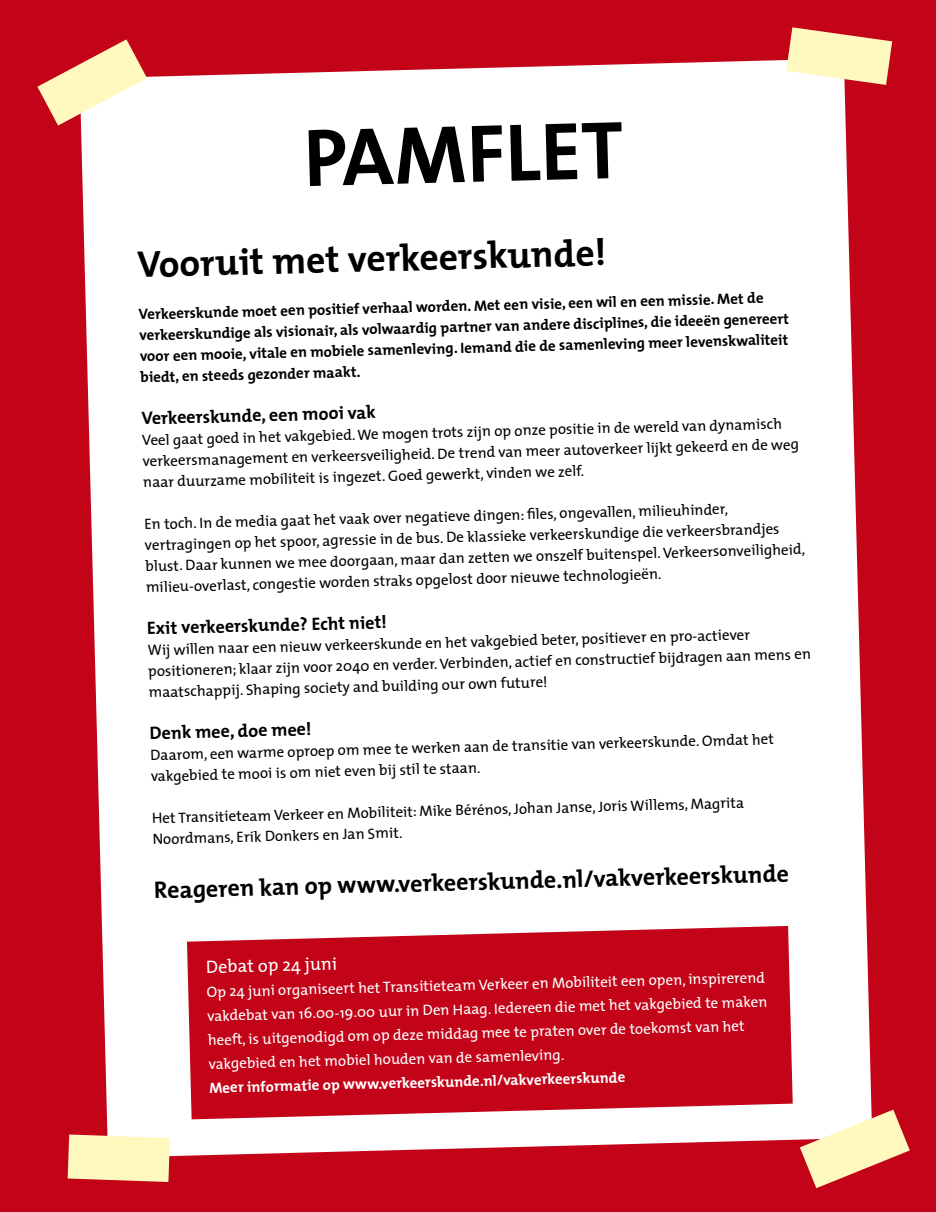
<style>
.page{position:relative;width:936px;height:1212px;background:#fff}
.page>*{position:absolute;margin:0;border:0;box-sizing:border-box;transform-origin:0 0}
.t1{font:700 82.5px "The Mix";color:#000}
.t2{font:700 37.5px "The Mix";color:#000}
.t3{font:700 24px "The Mix";color:#000}
.t4{font:700 18px "The Mix";color:#000}
.t5{font:18px "The Mix";color:#fff}
.t6{font:15px/20.9px "The Mix";color:#000}
.t7{font:700 15px/21.1px "The Mix";color:#000}
.t8{font:15px/23.7px "The Mix";color:#fff}
.t9{font:700 15px "The Mix";color:#fff}
</style>
<div class="page">
<div style="left:0;top:0;width:935px;height:1212px;background:#c20318"></div>
<div style="left:81px;top:60px;width:791px;height:1097px;background:#fff"></div>
<svg style="left:187px;top:926px;width:605px;height:193px"></svg>
<svg style="left:37px;top:39px;width:110px;height:87px"></svg>
<svg style="left:786px;top:27px;width:106px;height:58px"></svg>
<svg style="left:799px;top:1109px;width:110px;height:79px"></svg>
<svg style="left:68px;top:1134px;width:102px;height:48px"></svg>
<h1 class="t1" style="left:302px;top:88px;width:321px;rotate:-1deg">PAMFLET</h1>
<h2 class="t2" style="left:137px;top:231px;width:470px;rotate:-1deg">Vooruit met verkeerskunde!</h2>
<p class="t7" style="left:138px;top:306px;width:651px;rotate:-2deg">Verkeerskunde moet een positief verhaal worden. Met een visie, een wil en een missie. Met de verkeerskundige als visionair, als volwaardig partner van andere disciplines, die ideeën genereert voor een mooie, vitale en mobiele samenleving. Iemand die de samenleving meer levenskwaliteit</p>
<p class="t7" style="left:140px;top:367px;width:222px;rotate:-2deg">biedt, en steeds gezonder maakt.</p>
<p class="t4" style="left:141px;top:402px;width:236px;rotate:-1deg">Verkeerskunde, een mooi vak</p>
<p class="t6" style="left:141px;top:432px;width:658px;rotate:-2deg">Veel gaat goed in het vakgebied. We mogen trots zijn op onze positie in de wereld van dynamisch verkeersmanagement en verkeersveiligheid. De trend van meer autoverkeer lijkt gekeerd en de weg naar duurzame mobiliteit is ingezet. Goed gewerkt, vinden we zelf.</p>
<p class="t6" style="left:143px;top:516px;width:661px;rotate:-2deg">En toch. In de media gaat het vaak over negatieve dingen: fi les, ongevallen, milieuhinder, vertragingen op het spoor, agressie in de bus. De klassieke verkeerskundige die verkeersbrandjes blust. Daar kunnen we mee doorgaan, maar dan zetten we onszelf buitenspel. Verkeersonveiligheid, milieu-overlast, congestie worden straks opgelost door nieuwe technologieën.</p>
<p class="t4" style="left:147px;top:612px;width:241px;rotate:-1deg">Exit verkeerskunde? Echt niet!</p>
<p class="t6" style="left:147px;top:642px;width:664px;line-height:20.4px;rotate:-2deg">Wij willen naar een nieuw verkeerskunde en het vakgebied beter, positiever en pro-actiever positioneren; klaar zijn voor 2040 en verder. Verbinden, actief en constructief bijdragen aan mens en maatschappij. Shaping society and building our own future!</p>
<p class="t4" style="left:149px;top:717px;width:163px;rotate:-1deg">Denk mee, doe mee!</p>
<p class="t6" style="left:150px;top:748px;width:625px;line-height:19.6px;rotate:-2deg">Daarom, een warme oproep om mee te werken aan de transitie van verkeerskunde. Omdat het vakgebied te mooi is om niet even bij stil te staan.</p>
<p class="t6" style="left:151px;top:810px;width:594px;line-height:19.5px;rotate:-2deg">Het Transitieteam Verkeer en Mobiliteit: Mike Bérénos, Johan Janse, Joris Willems, Magrita<br>Noordmans, Erik Donkers en Jan Smit.</p>
<h3 class="t3" style="left:153px;top:867px;width:636px;rotate:-1deg">Reageren kan op www.verkeerskunde.nl/vakverkeerskunde</h3>
<p class="t5" style="left:206px;top:951px;width:132px;rotate:-1deg">Debat op 24 juni</p>
<p class="t8" style="left:206px;top:982px;width:562px;rotate:-2deg">Op 24 juni organiseert het Transitieteam Verkeer en Mobiliteit een open, inspirerend vakdebat van 16.00-19.00 uur in Den Haag. Iedereen die met het vakgebied te maken heeft, is uitgenodigd om op deze middag mee te praten over de toekomst van het vakgebied en het mobiel houden van de samenleving.</p>
<p class="t9" style="left:209px;top:1077px;width:417px;rotate:-2deg">Meer informatie op www.verkeerskunde.nl/vakverkeerskunde</p>
</div>
